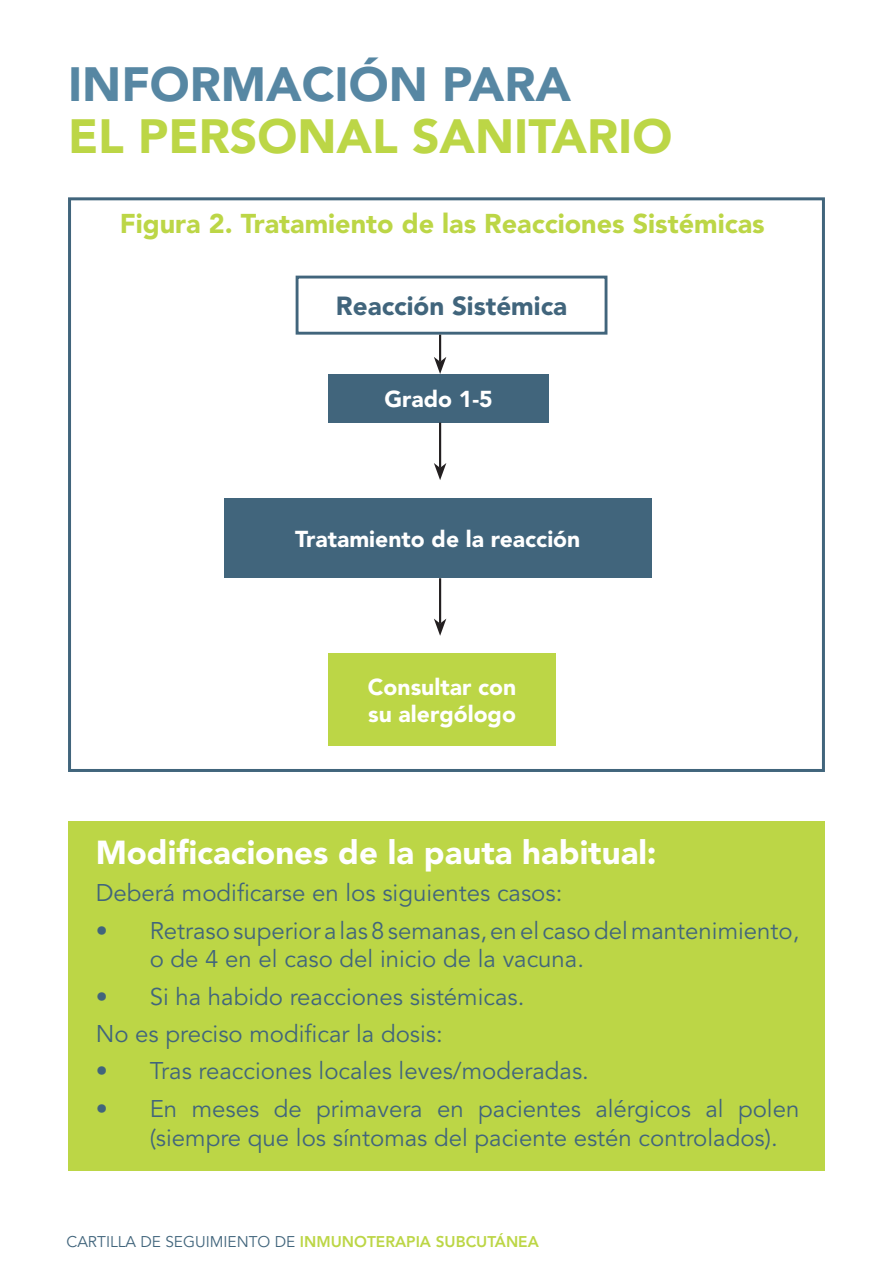
<style>
.page{position:relative;width:893px;height:1276px;background:#fff}
.page>*{position:absolute;margin:0;border:0;box-sizing:border-box;transform-origin:0 0}
.t1{font:900 48px "Avenir";color:#bcd646}
.t2{font:900 48px "Avenir";color:#5787a3}
.t3{font:900 33px "Avenir LT Std";color:#fff}
.t4{font:900 27px "Avenir LT Std";color:#bcd646}
.t5{font:900 26.1px "Avenir LT Std";color:#41657c}
.t6{font:24px/28.8px "Avenir LT Std";color:#41657c}
.t7{font:900 22.8px "Avenir LT Std";color:#fff}
.t8{font:15.3px "Avenir LT Std";color:#41657c}
.s1{font-weight:800;color:#bcd646}
</style>
<div class="page">
<div style="left:68px;top:821px;width:757px;height:349px;background:#bcd646"></div>
<div style="left:68px;top:197px;width:757px;height:575px;border:3px solid #41657c"></div>
<div style="left:296px;top:276px;width:311px;height:59px;border:3px solid #41657c"></div>
<div style="left:328px;top:374px;width:221px;height:48px;background:#41657c"></div>
<div style="left:328px;top:653px;width:228px;height:93px;background:#bcd646"></div>
<div style="left:224px;top:498px;width:427px;height:80px;background:#41657c"></div>
<hr style="left:439px;top:335px;width:2px;height:27px;background:#231f20">
<svg style="left:434px;top:357px;width:12px;height:17px"></svg>
<hr style="left:439px;top:422px;width:2px;height:46px;background:#231f20">
<svg style="left:434px;top:463px;width:12px;height:17px"></svg>
<hr style="left:439px;top:578px;width:2px;height:45px;background:#231f20">
<svg style="left:434px;top:618px;width:12px;height:18px"></svg>
<p class="t2" style="left:68px;top:43px;width:504px">INFORMACIÓN PARA</p>
<p class="t1" style="left:68px;top:95px;width:606px">EL PERSONAL SANITARIO</p>
<p class="t4" style="left:120px;top:208px;width:646px">Figura 2. Tratamiento de las Reacciones Sistémicas</p>
<p class="t5" style="left:336px;top:290px;width:233px">Reacción Sistémica</p>
<p class="t7" style="left:384px;top:385px;width:110px">Grado 1-5</p>
<p class="t7" style="left:295px;top:525px;width:287px">Tratamiento de la reacción</p>
<p class="t7" style="left:368px;top:673px;width:150px">Consultar con</p>
<p class="t7" style="left:368px;top:700px;width:149px">su alergólogo</p>
<p class="t3" style="left:96px;top:832px;width:563px">Modificaciones de la pauta habitual:</p>
<p class="t6" style="left:96px;top:879px;width:468px">Deberá modificarse en los siguientes casos:</p>
<p class="t6" style="left:150px;top:916px;width:651px;text-indent:-54px">• Retraso superior a las 8 semanas, en el caso del mantenimiento, o de 4 en el caso del inicio de la vacuna.</p>
<p class="t6" style="left:96px;top:982px;width:430px">• Si ha habido reacciones sistémicas.</p>
<p class="t6" style="left:96px;top:1020px;width:349px">No es preciso modificar la dosis:</p>
<p class="t6" style="left:96px;top:1057px;width:495px">• Tras reacciones locales leves/moderadas.</p>
<p class="t6" style="left:150px;top:1094px;width:651px;text-indent:-54px">• En meses de primavera en pacientes alérgicos al polen (siempre que los síntomas del paciente estén controlados).</p>
<p class="t8" style="left:67px;top:1232px;width:474px">CARTILLA DE SEGUIMIENTO DE <span class="s1">INMUNOTERAPIA SUBCUTÁNEA</span></p>
</div>
